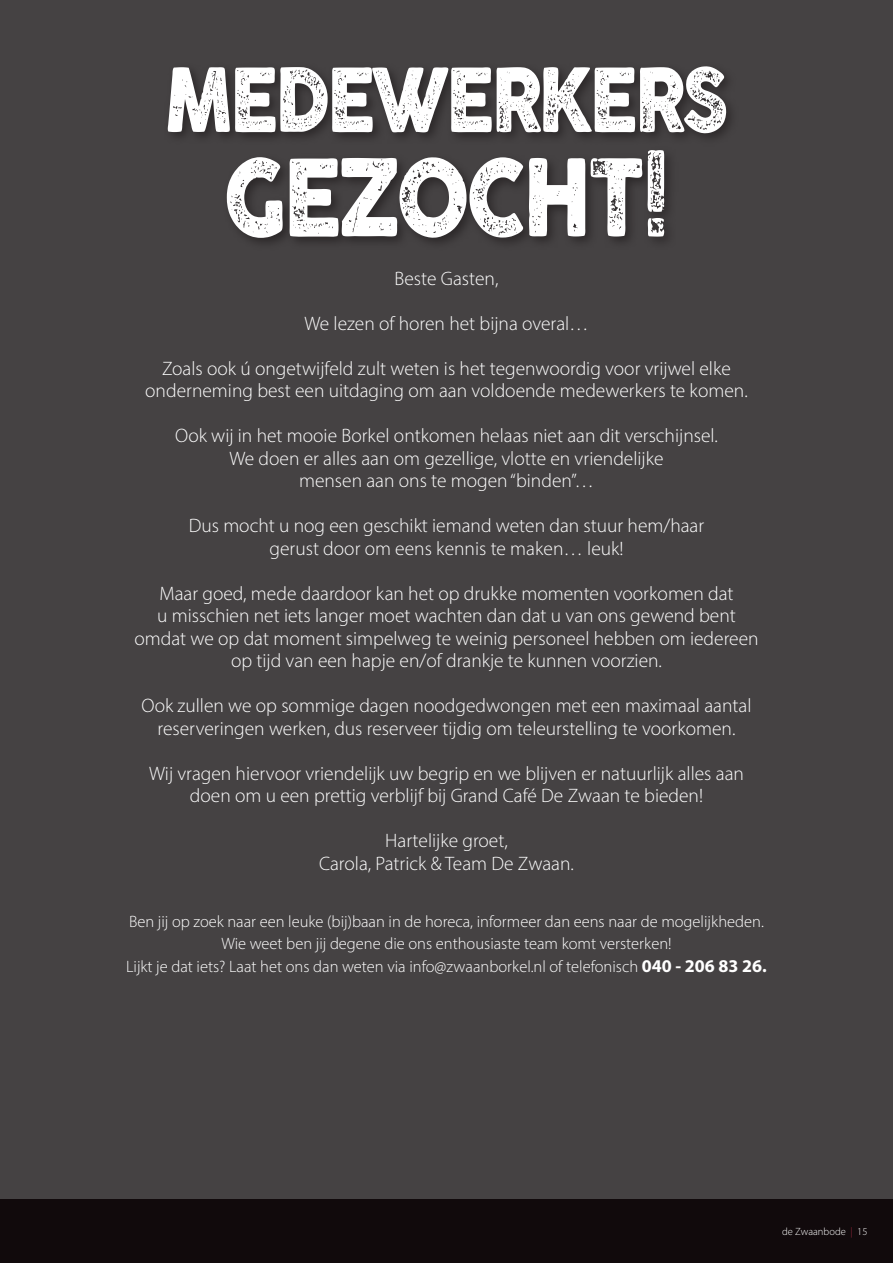
<style>
.page{position:relative;width:893px;height:1263px;background:#454243}
.page>*{position:absolute;margin:0;border:0;box-sizing:border-box;transform-origin:0 0}
.t1{font:104.4px "COCOGOOSELETTERPRESS";letter-spacing:-.05em;color:#fff;scale:.83 1}
.t2{font:86.4px "COCOGOOSELETTERPRESS";letter-spacing:-.05em;color:#fff;scale:.83 1}
.t3{font:300 19.5px/22.5px "Myriad Pro";color:#fff;text-align:center}
.t4{font:300 16.5px/22.5px "Myriad Pro";color:#fff;text-align:center}
.t5{font:300 10.5px "Myriad Pro";color:#fff}
.s1{font-weight:700;font-size:18px}
.s2{color:#97253b}
</style>
<div class="page">
<div style="left:0;top:1199px;width:893px;height:64px;background:#110a0c"></div>
<div style="left:163px;top:61px;width:576px;height:190px;background:#231f20;opacity:.75"></div>
<h2 class="t2" style="left:164px;top:51px;width:681px">MEDEWERKERS</h2>
<h1 class="t1" style="left:222px;top:139px;width:542px">GEZOCHT!</h1>
<p class="t3" style="left:394px;top:267px;width:105px">Beste Gasten,</p>
<p class="t3" style="left:304px;top:312px;width:286px">We lezen of horen het bijna overal…</p>
<p class="t3" style="left:145px;top:357px;width:604px">Zoals ook ú ongetwijfeld zult weten is het tegenwoordig voor vrijwel elke onderneming best een uitdaging om aan voldoende medewerkers te komen.</p>
<p class="t3" style="left:175px;top:424px;width:544px">Ook wij in het mooie Borkel ontkomen helaas niet aan dit verschijnsel.<br>We doen er alles aan om gezellige, vlotte en vriendelijke<br>mensen aan ons te mogen “binden”…</p>
<p class="t3" style="left:189px;top:514px;width:517px">Dus mocht u nog een geschikt iemand weten dan stuur hem/haar gerust door om eens kennis te maken… leuk!</p>
<p class="t3" style="left:134px;top:582px;width:626px">Maar goed, mede daardoor kan het op drukke momenten voorkomen dat<br>u misschien net iets langer moet wachten dan dat u van ons gewend bent omdat we op dat moment simpelweg te weinig personeel hebben om iedereen op tijd van een hapje en/of drankje te kunnen voorzien.</p>
<p class="t3" style="left:141px;top:694px;width:611px">Ook zullen we op sommige dagen noodgedwongen met een maximaal aantal reserveringen werken, dus reserveer tijdig om teleurstelling te voorkomen.</p>
<p class="t3" style="left:149px;top:762px;width:596px">Wij vragen hiervoor vriendelijk uw begrip en we blijven er natuurlijk alles aan doen om u een prettig verblijf bij Grand Café De Zwaan te bieden!</p>
<p class="t3" style="left:319px;top:829px;width:256px">Hartelijke groet,<br>Carola, Patrick &amp; Team De Zwaan.</p>
<p class="t4" style="left:126px;top:910px;width:642px">Ben jij op zoek naar een leuke (bij)baan in de horeca, informeer dan eens naar de mogelijkheden.<br>Wie weet ben jij degene die ons enthousiaste team komt versterken!<br>Lijkt je dat iets? Laat het ons dan weten via info@zwaanborkel.nl of telefonisch <span class="s1">040 - 206 83 26.</span></p>
<p class="t5" style="left:782px;top:1225px;width:87px">de Zwaanbode <span class="s2">|</span> 15</p>
</div>
